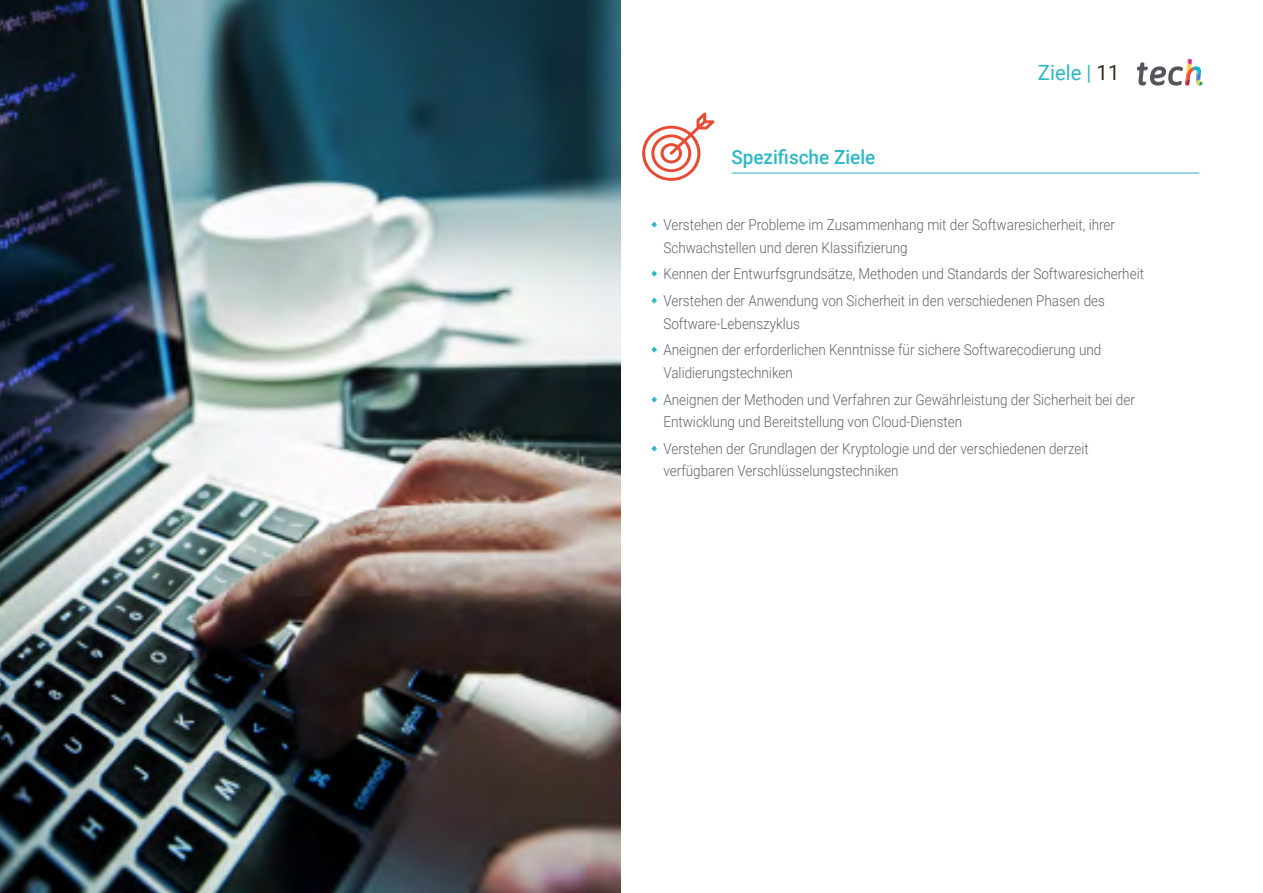
<style>
.page{position:relative;width:1263px;height:893px;background:#fff}
.page>*{position:absolute;margin:0;border:0;box-sizing:border-box;transform-origin:0 0}
.t1{font:21px "Roboto";color:#2db8c5}
.t2{font:500 19.5px "Roboto";color:#2db8c5}
.t3{font:300 15px/26.7px "Roboto";color:#61646a;scale:.9 1}
.s1{color:#312e20}
</style>
<div class="page">
<hr style="left:731px;top:173px;width:468px;height:1px;background:#2db8c5">
<svg style="left:642px;top:112px;width:72px;height:69px"></svg>
<img style="left:0;top:0;width:621px;height:893px">
<svg style="left:1137px;top:59px;width:65px;height:27px"></svg>
<h2 class="t2" style="left:731px;top:144px;width:145px">Spezifische Ziele</h2>
<h1 class="t1" style="left:1038px;top:57px;width:83px">Ziele | <span class="s1">11</span></h1>
<p class="t3" style="left:663px;top:213px;width:503px;line-height:22.5px">Verstehen der Probleme im Zusammenhang mit der Softwaresicherheit, ihrer<br>Schwachstellen und deren Klassifizierung</p>
<p class="t3" style="left:663px;top:260px;width:536px">Kennen der Entwurfsgrundsätze, Methoden und Standards der Softwaresicherheit<br>Verstehen der Anwendung von Sicherheit in den verschiedenen Phasen des</p>
<p class="t3" style="left:663px;top:309px;width:488px">Software-Lebenszyklus<br>Aneignen der erforderlichen Kenntnisse für sichere Softwarecodierung und</p>
<p class="t3" style="left:663px;top:359px;width:525px">Validierungstechniken<br>Aneignen der Methoden und Verfahren zur Gewährleistung der Sicherheit bei der</p>
<p class="t3" style="left:663px;top:408px;width:474px">Entwicklung und Bereitstellung von Cloud-Diensten<br>Verstehen der Grundlagen der Kryptologie und der verschiedenen derzeit</p>
<p class="t3" style="left:663px;top:457px;width:263px">verfügbaren Verschlüsselungstechniken</p>
</div>
